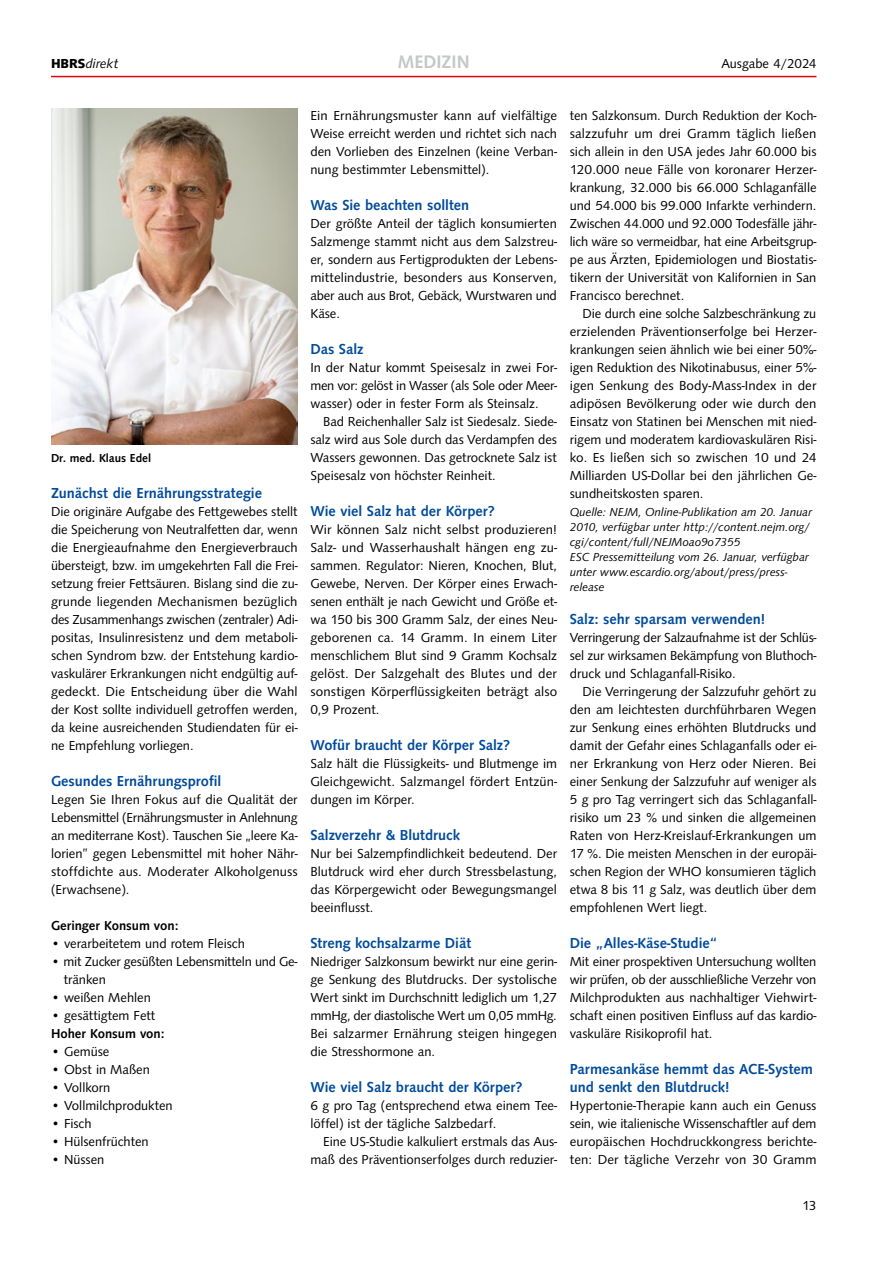
<style>
.page{position:relative;width:893px;height:1263px;background:#fff}
.page>*{position:absolute;margin:0;border:0;box-sizing:border-box;transform-origin:0 0}
.t1{font:700 18.75px "Syntax";color:#c5c6c6}
.t2{font:700 15px/18px "Syntax";color:#004b9c}
.t3{font:13.5px/18px "Syntax";color:#000;text-align:justify}
.t4{font:700 13.5px "Syntax";color:#000}
.t5{font:italic 13.5px "Syntax";color:#000}
.t6{font:italic 12px/15px "Syntax";color:#000}
.t7{font:700 12px "Syntax";color:#000}
.s1{font-family:"Syntax H";font-weight:800;font-style:normal}
</style>
<div class="page">
<hr style="left:51px;top:76px;width:765px;height:1px;background:#e3000f">
<img style="left:51px;top:108px;width:247px;height:336px">
<h1 class="t1" style="left:398px;top:51px;width:73px">MEDIZIN</h1>
<p class="t5" style="left:51px;top:56px;width:69px"><span class="s1">HBRS</span>direkt</p>
<p class="t3" style="left:721px;top:55px;width:97px">Ausgabe 4/2024</p>
<p class="t7" style="left:51px;top:451px;width:102px">Dr. med. Klaus Edel</p>
<p class="t2" style="left:51px;top:484px;width:212px">Zunächst die Ernährungsstrategie</p>
<p class="t3" style="left:51px;top:503px;width:248px">Die originäre Aufgabe des Fettgewebes stellt die Speicherung von Neutralfetten dar, wenn die Energieaufnahme den Energieverbrauch übersteigt, bzw. im umgekehrten Fall die Frei&shy;setzung freier Fettsäuren. Bislang sind die zu&shy;grunde liegenden Mechanismen bezüglich des Zusammenhangs zwischen (zentraler) Adi&shy;positas, Insulinresistenz und dem metaboli&shy;schen Syndrom bzw. der Entstehung kardio&shy;vaskulärer Erkrankungen nicht endgültig auf&shy;gedeckt. Die Entscheidung über die Wahl der Kost sollte individuell getroffen werden, da keine ausreichenden Studiendaten für ei&shy;ne Empfehlung vorliegen.</p>
<p class="t2" style="left:51px;top:772px;width:172px">Gesundes Ernährungsprofil</p>
<p class="t3" style="left:51px;top:791px;width:248px">Legen Sie Ihren Fokus auf die Qualität der Lebensmittel (Ernährungsmuster in Anlehnung an mediterrane Kost). Tauschen Sie „leere Ka&shy;lorien” gegen Lebensmittel mit hoher Nähr&shy;stoffdichte aus. Moderater Alkoholgenuss (Erwachsene).</p>
<p class="t4" style="left:51px;top:918px;width:129px">Geringer Konsum von:</p>
<p class="t3" style="left:51px;top:935px;width:195px">• verarbeitetem und rotem Fleisch</p>
<p class="t3" style="left:64px;top:953px;width:235px;text-indent:-13px">• mit Zucker gesüßten Lebensmitteln und Ge&shy;tränken</p>
<p class="t3" style="left:51px;top:989px;width:101px">• weißen Mehlen</p>
<p class="t3" style="left:51px;top:1007px;width:106px">• gesättigtem Fett</p>
<p class="t4" style="left:51px;top:1026px;width:115px">Hoher Konsum von:</p>
<p class="t3" style="left:51px;top:1043px;width:60px">• Gemüse</p>
<p class="t3" style="left:51px;top:1061px;width:100px">• Obst in Maßen</p>
<p class="t3" style="left:51px;top:1079px;width:61px">• Vollkorn</p>
<p class="t3" style="left:51px;top:1097px;width:123px">• Vollmilchprodukten</p>
<p class="t3" style="left:51px;top:1115px;width:42px">• Fisch</p>
<p class="t3" style="left:51px;top:1133px;width:99px">• Hülsenfrüchten</p>
<p class="t3" style="left:51px;top:1151px;width:55px">• Nüssen</p>
<p class="t3" style="left:310px;top:107px;width:248px">Ein Ernährungsmuster kann auf vielfältige Weise erreicht werden und richtet sich nach den Vorlieben des Einzelnen (keine Verban&shy;nung bestimmter Lebensmittel).</p>
<p class="t2" style="left:310px;top:196px;width:160px">Was Sie beachten sollten</p>
<p class="t3" style="left:310px;top:215px;width:248px">Der größte Anteil der täglich konsumierten Salzmenge stammt nicht aus dem Salzstreu&shy;er, sondern aus Fertigprodukten der Lebens&shy;mittelindustrie, besonders aus Konserven, aber auch aus Brot, Gebäck, Wurstwaren und Käse.</p>
<p class="t2" style="left:310px;top:340px;width:55px">Das Salz</p>
<p class="t3" style="left:310px;top:359px;width:248px">In der Natur kommt Speisesalz in zwei For&shy;men vor: gelöst in Wasser (als Sole oder Meer&shy;wasser) oder in fester Form als Steinsalz.</p>
<p class="t3" style="left:310px;top:413px;width:248px;text-indent:13px">Bad Reichenhaller Salz ist Siedesalz. Siede&shy;salz wird aus Sole durch das Verdampfen des Wassers gewonnen. Das getrocknete Salz ist Speisesalz von höchster Reinheit.</p>
<p class="t2" style="left:310px;top:502px;width:186px">Wie viel Salz hat der Körper?</p>
<p class="t3" style="left:310px;top:521px;width:248px">Wir können Salz nicht selbst produzieren!<br>Salz- und Wasserhaushalt hängen eng zu&shy;sammen. Regulator: Nieren, Knochen, Blut, Gewebe, Nerven. Der Körper eines Erwach&shy;senen enthält je nach Gewicht und Größe et&shy;wa 150 bis 300 Gramm Salz, der eines Neu&shy;geborenen ca. 14 Gramm. In einem Liter menschlichem Blut sind 9 Gramm Kochsalz gelöst. Der Salzgehalt des Blutes und der sonstigen Körperflüssigkeiten beträgt also 0,9 Prozent.</p>
<p class="t2" style="left:310px;top:736px;width:201px">Wofür braucht der Körper Salz?</p>
<p class="t3" style="left:310px;top:755px;width:248px">Salz hält die Flüssigkeits- und Blutmenge im Gleichgewicht. Salzmangel fördert Entzün&shy;dungen im Körper.</p>
<p class="t2" style="left:310px;top:826px;width:151px">Salzverzehr &amp; Blutdruck</p>
<p class="t3" style="left:310px;top:845px;width:248px">Nur bei Salzempfindlichkeit bedeutend. Der Blutdruck wird eher durch Stressbelastung, das Körpergewicht oder Bewegungsmangel beeinflusst.</p>
<p class="t2" style="left:310px;top:934px;width:162px">Streng kochsalzarme Diät</p>
<p class="t3" style="left:310px;top:953px;width:248px">Niedriger Salzkonsum bewirkt nur eine gerin&shy;ge Senkung des Blutdrucks. Der systolische Wert sinkt im Durchschnitt lediglich um 1,27 mmHg, der diastolische Wert um 0,05 mmHg.<br>Bei salzarmer Ernährung steigen hingegen die Stresshormone an.</p>
<p class="t2" style="left:310px;top:1078px;width:214px">Wie viel Salz braucht der Körper?</p>
<p class="t3" style="left:310px;top:1097px;width:248px">6 g pro Tag (entsprechend etwa einem Tee&shy;löffel) ist der tägliche Salzbedarf.</p>
<p class="t3" style="left:310px;top:1133px;width:248px;text-align:right">Eine US-Studie kalkuliert erstmals das Aus&shy;maß des Präventionserfolges durch reduzier-</p>
<p class="t3" style="left:570px;top:107px;width:248px">ten Salzkonsum. Durch Reduktion der Koch&shy;salzzufuhr um drei Gramm täglich ließen sich allein in den USA jedes Jahr 60.000 bis 120.000 neue Fälle von koronarer Herzer&shy;krankung, 32.000 bis 66.000 Schlaganfälle und 54.000 bis 99.000 Infarkte verhindern.<br>Zwischen 44.000 und 92.000 Todesfälle jähr&shy;lich wäre so vermeidbar, hat eine Arbeitsgrup&shy;pe aus Ärzten, Epidemiologen und Biostatis&shy;tikern der Universität von Kalifornien in San Francisco berechnet.</p>
<p class="t3" style="left:570px;top:305px;width:248px;text-indent:13px">Die durch eine solche Salzbeschränkung zu erzielenden Präventionserfolge bei Herzer&shy;krankungen seien ähnlich wie bei einer 50%- igen Reduktion des Nikotinabusus, einer 5%- igen Senkung des Body-Mass-Index in der adipösen Bevölkerung oder wie durch den Einsatz von Statinen bei Menschen mit nied&shy;rigem und moderatem kardiovaskulären Risi&shy;ko. Es ließen sich so zwischen 10 und 24<br>Milliarden US-Dollar bei den jährlichen Ge&shy;sundheitskosten sparen.</p>
<p class="t6" style="left:570px;top:505px;width:244px">Quelle: NEJM, Online-Publikation am 20. Januar 2010, verfügbar unter http://content.nejm.org/ cgi/content/full/NEJMoao9o7355<br>ESC Pressemitteilung vom 26. Januar, verfügbar unter www.escardio.org/about/press/press&shy;release</p>
<p class="t2" style="left:570px;top:610px;width:197px">Salz: sehr sparsam verwenden!</p>
<p class="t3" style="left:570px;top:629px;width:248px">Verringerung der Salzaufnahme ist der Schlüs&shy;sel zur wirksamen Bekämpfung von Bluthoch&shy;druck und Schlaganfall-Risiko.</p>
<p class="t3" style="left:570px;top:683px;width:248px;text-indent:13px">Die Verringerung der Salzzufuhr gehört zu den am leichtesten durchführbaren Wegen zur Senkung eines erhöhten Blutdrucks und damit der Gefahr eines Schlaganfalls oder ei&shy;ner Erkrankung von Herz oder Nieren. Bei einer Senkung der Salzzufuhr auf weniger als 5 g pro Tag verringert sich das Schlaganfall&shy;risiko um 23 % und sinken die allgemeinen Raten von Herz-Kreislauf-Erkrankungen um 17 %. Die meisten Menschen in der europäi&shy;schen Region der WHO konsumieren täglich etwa 8 bis 11 g Salz, was deutlich über dem empfohlenen Wert liegt.</p>
<p class="t2" style="left:570px;top:934px;width:149px">Die „Alles-Käse-Studie“</p>
<p class="t3" style="left:570px;top:953px;width:248px">Mit einer prospektiven Untersuchung wollten wir prüfen, ob der ausschließliche Verzehr von Milchprodukten aus nachhaltiger Viehwirt&shy;schaft einen positiven Einfluss auf das kardio&shy;vaskuläre Risikoprofil hat.</p>
<p class="t2" style="left:570px;top:1060px;width:245px">Parmesankäse hemmt das ACE-System und senkt den Blutdruck!</p>
<p class="t3" style="left:570px;top:1097px;width:248px">Hypertonie-Therapie kann auch ein Genuss sein, wie italienische Wissenschaftler auf dem europäischen Hochdruckkongress berichte&shy;ten: Der tägliche Verzehr von 30 Gramm</p>
<p class="t3" style="left:802px;top:1197px;width:16px">13</p>
</div>
